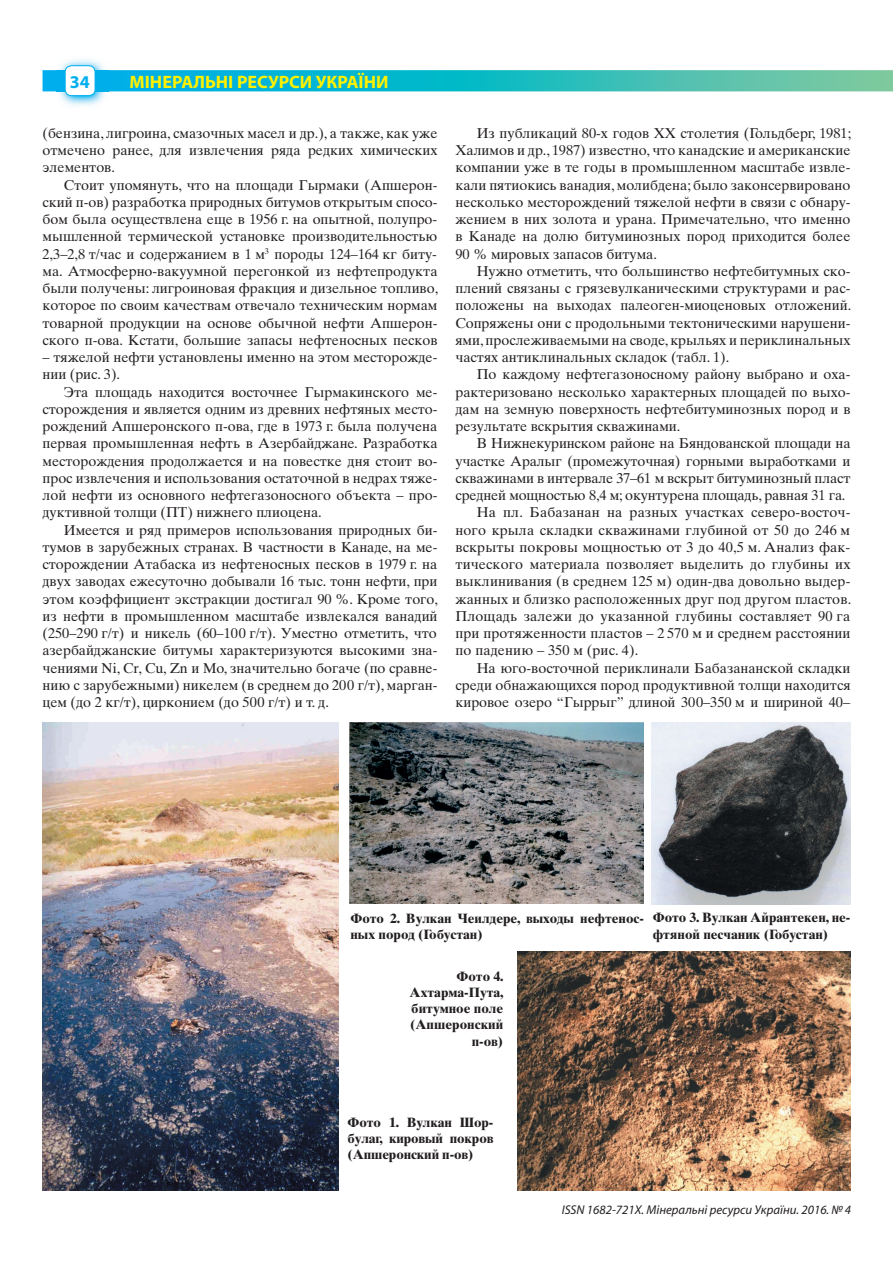
<style>
.page{position:relative;width:893px;height:1263px;background:#fff}
.page>*{position:absolute;margin:0;border:0;box-sizing:border-box;transform-origin:0 0}
.t1{font:700 18px "Myriad Pro";color:#fff101}
.t2{font:700 18px "Myriad Pro";color:#00aeef}
.t3{font:14.25px/17.2px "Times Ten LT Std";color:#231f20;text-align:justify}
.t4{font:700 13.5px/16.2px "Times Ten LT Std";color:#231f20}
.t5{font:italic 12.75px "Myriad Pro";color:#231f20}
</style>
<div class="page">
<svg style="left:43px;top:70px;width:850px;height:21px"></svg>
<img style="left:56px;top:59px;width:52px;height:47px">
<img style="left:56px;top:70px;width:52px;height:21px">
<div style="left:65px;top:66px;width:30px;height:30px;background:#fff;border-radius:6px"></div>
<div style="left:65px;top:65px;width:30px;height:31px;border:1px solid #00aeef;border-radius:6px"></div>
<img style="left:43px;top:723px;width:296px;height:468px">
<img style="left:350px;top:723px;width:294px;height:180px">
<img style="left:651px;top:723px;width:199px;height:181px">
<img style="left:517px;top:951px;width:333px;height:240px">
<p class="t2" style="left:70px;top:72px;width:21px">34</p>
<p class="t1" style="left:130px;top:72px;width:260px">МІНЕРАЛЬНІ РЕСУРСИ УКРАЇНИ</p>
<p class="t3" style="left:43px;top:124px;width:396px">(бензина, лигроина, смазочных масел и др.), а также, как уже отмечено ранее, для извлечения ряда редких химических элементов.</p>
<p class="t3" style="left:43px;top:176px;width:397px;text-indent:21px">Стоит упомянуть, что на площади Гырмаки (Апшерон&shy;ский п-ов) разработка природных битумов открытым спосо&shy;бом была осуществлена еще в 1956 г. на опытной, полупро&shy;мышленной термической установке производительностью 2,3–2,8 т/час и содержанием в 1 м<sup>3</sup> породы 124–164 кг биту&shy;ма. Атмосферно-вакуумной перегонкой из нефтепродукта были получены: лигроиновая фракция и дизельное топливо, которое по своим качествам отвечало техническим нормам товарной продукции на основе обычной нефти Апшерон&shy;ского п-ова. Кстати, большие запасы нефтеносных песков</p>
<p class="t3" style="left:43px;top:348px;width:396px">– тяжелой нефти установлены именно на этом месторожде&shy;нии (рис. 3).</p>
<p class="t3" style="left:43px;top:383px;width:396px;text-indent:21px">Эта площадь находится восточнее Гырмакинского ме&shy;сторождения и является одним из древних нефтяных место&shy;рождений Апшеронского п-ова, где в 1973 г. была получена первая промышленная нефть в Азербайджане. Разработка месторождения продолжается и на повестке дня стоит во&shy;прос извлечения и использования остаточной в недрах тяже&shy;лой нефти из основного нефтегазоносного объекта – про&shy;дуктивной толщи (ПТ) нижнего плиоцена.</p>
<p class="t3" style="left:43px;top:521px;width:397px;text-indent:21px">Имеется и ряд примеров использования природных би&shy;тумов в зарубежных странах. В частности в Канаде, на ме&shy;сторождении Атабаска из нефтеносных песков в 1979 г. на двух заводах ежесуточно добывали 16 тыс. тонн нефти, при этом коэффициент экстракции достигал 90 %. Кроме того, из нефти в промышленном масштабе извлекался ванадий (250–290 г/т) и никель (60–100 г/т). Уместно отметить, что азербайджанские битумы характеризуются высокими зна&shy;чениями Ni, Cr, Cu, Zn и Mo, значительно богаче (по сравне&shy;нию с зарубежными) никелем (в среднем до 200 г/т), марган&shy;цем (до 2 кг/т), цирконием (до 500 г/т) и т. д.</p>
<p class="t3" style="left:455px;top:124px;width:397px;text-indent:21px">Из публикаций 80-х годов ХХ столетия (Гольдберг, 1981; Халимов и др., 1987) известно, что канадские и американские компании уже в те годы в промышленном масштабе извле&shy;кали пятиокись ванадия, молибдена; было законсервировано несколько месторождений тяжелой нефти в связи с обнару&shy;жением в них золота и урана. Примечательно, что именно в Канаде на долю битуминозных пород приходится более 90 % мировых запасов битума.</p>
<p class="t3" style="left:455px;top:262px;width:397px;text-indent:21px">Нужно отметить, что большинство нефтебитумных ско&shy;плений связаны с грязевулканическими структурами и рас&shy;положены на выходах палеоген-миоценовых отложений.<br>Сопряжены они с продольными тектоническими нарушени&shy;ями, прослеживаемыми на своде, крыльях и периклинальных частях антиклинальных складок (табл. 1).</p>
<p class="t3" style="left:455px;top:366px;width:396px;text-indent:21px">По каждому нефтегазоносному району выбрано и оха&shy;рактеризовано несколько характерных площадей по выхо&shy;дам на земную поверхность нефтебитуминозных пород и в результате вскрытия скважинами.</p>
<p class="t3" style="left:477px;top:435px;width:375px">В Нижнекуринском районе на Бяндованской площади на</p>
<p class="t3" style="left:455px;top:452px;width:396px">участке Аралыг (промежуточная) горными выработками и</p>
<p class="t3" style="left:455px;top:469px;width:396px">скважинами в интервале 37–61 м вскрыт битуминозный пласт</p>
<p class="t3" style="left:455px;top:486px;width:392px">средней мощностью 8,4 м; окунтурена площадь, равная 31 га.</p>
<p class="t3" style="left:477px;top:504px;width:375px">На пл. Бабазанан на разных участках северо-восточ-</p>
<p class="t3" style="left:455px;top:521px;width:396px">ного крыла складки скважинами глубиной от 50 до 246 м</p>
<p class="t3" style="left:455px;top:538px;width:396px">вскрыты покровы мощностью от 3 до 40,5 м. Анализ фак-</p>
<p class="t3" style="left:455px;top:555px;width:396px">тического материала позволяет выделить до глубины их</p>
<p class="t3" style="left:455px;top:573px;width:396px">выклинивания (в среднем 125 м) один-два довольно выдер-</p>
<p class="t3" style="left:455px;top:590px;width:397px">жанных и близко расположенных друг под другом пластов.</p>
<p class="t3" style="left:455px;top:607px;width:396px">Площадь залежи до указанной глубины составляет 90 га</p>
<p class="t3" style="left:455px;top:624px;width:396px">при протяженности пластов – 2 570 м и среднем расстоянии</p>
<p class="t3" style="left:455px;top:642px;width:184px">по падению – 350 м (рис. 4).</p>
<p class="t3" style="left:477px;top:659px;width:375px">На юго-восточной периклинали Бабазананской складки</p>
<p class="t3" style="left:455px;top:676px;width:396px">среди обнажающихся пород продуктивной толщи находится</p>
<p class="t3" style="left:455px;top:693px;width:396px">кировое озеро “Гыррыг” длиной 300–350 м и шириной 40–</p>
<p class="t4" style="left:350px;top:910px;width:295px">Фото 2. Вулкан Чеилдере, выходы нефтенос&shy;ных пород (Гобустан)</p>
<p class="t4" style="left:653px;top:909px;width:199px">Фото 3. Вулкан Айрантекен, не&shy;фтяной песчаник (Гобустан)</p>
<p class="t4" style="left:409px;top:968px;width:96px;text-align:right">Фото 4.<br>Ахтарма-Пута, битумное поле (Апшеронский п-ов)</p>
<p class="t4" style="left:348px;top:1114px;width:147px;text-align:justify">Фото 1. Вулкан Шор&shy;булаг, кировый покров (Апшеронский п-ов)</p>
<p class="t5" style="left:562px;top:1202px;width:291px">ISSN 1682-721X. Мінеральні ресурси України. 2016. №4</p>
</div>
